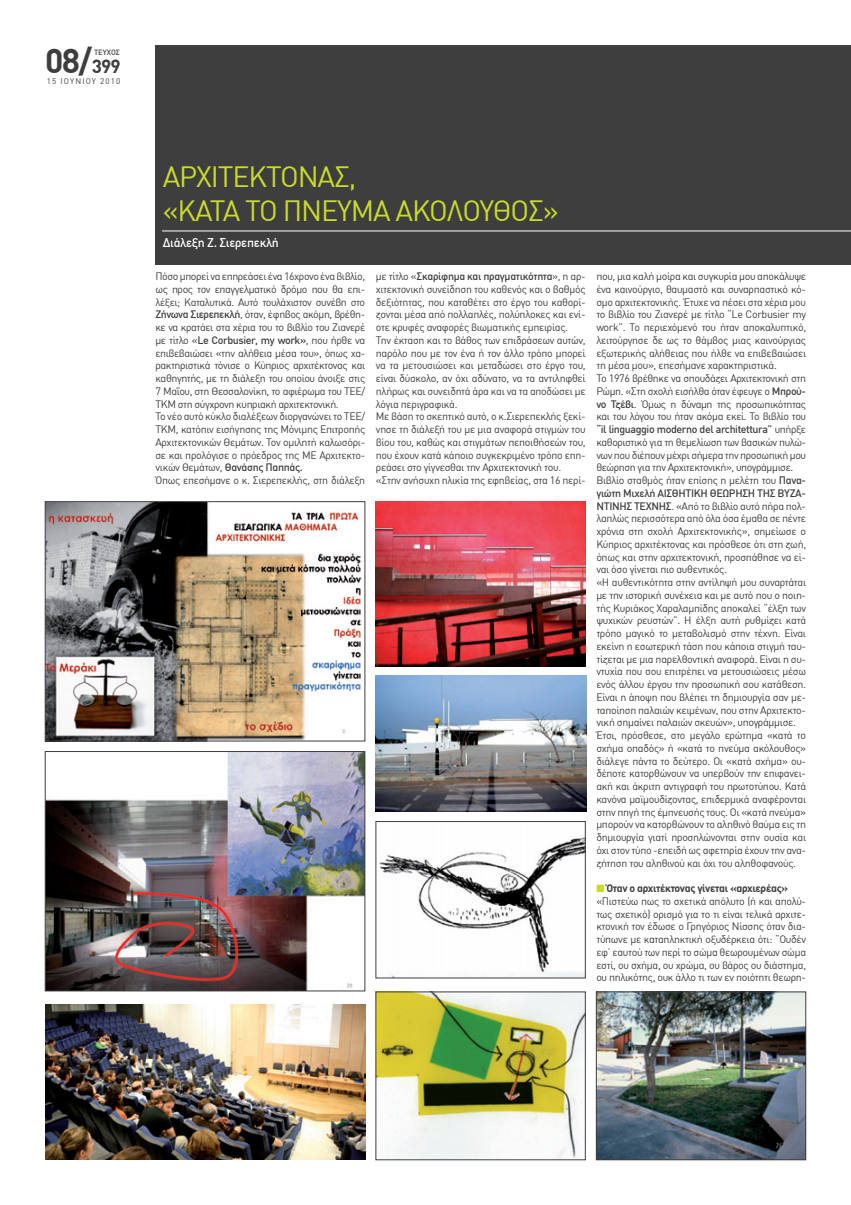
<style>
.page{position:relative;width:851px;height:1205px;background:#fff}
.page>*{position:absolute;margin:0;border:0;box-sizing:border-box;transform-origin:0 0}
.t1{font:700 33.75px "DIN Greek";color:#3e3e3f}
.t2{font:28.75px/34.5px "DIN Greek";letter-spacing:-.04em;color:#cadb2a}
.t3{font:500 12.5px "DIN Greek";letter-spacing:-.025em;color:#fff}
.t4{font:10.62px/12.8px "DIN Greek";letter-spacing:-.03em;color:#3e3e3f}
.t5{font:8px "DIN Greek";letter-spacing:.14em;color:#3e3e3f}
.t6{font:500 7.5px "DIN Greek";color:#3e3e3f}
.s1{font-size:18.75px}
.s2{font-weight:500}
.s3{color:#cadb2a}
.s4{font-weight:700}
</style>
<div class="page">
<img style="left:379px;top:837px;width:204px;height:139px">
<div style="left:375px;top:821px;width:210px;height:157px;border:1px solid #3e3e3f"></div>
<div style="left:155px;top:45px;width:695px;height:219px;background:#3e3e3f"></div>
<hr style="left:162px;top:231px;width:688px;height:1px;background:#fff">
<img style="left:375px;top:675px;width:211px;height:136px">
<img style="left:47px;top:753px;width:316px;height:236px">
<div style="left:45px;top:751px;width:320px;height:240px;border:1px solid #3e3e3f"></div>
<img style="left:47px;top:503px;width:315px;height:236px">
<div style="left:45px;top:501px;width:320px;height:240px;border:1px solid #3e3e3f"></div>
<img style="left:45px;top:1005px;width:320px;height:155px">
<img style="left:375px;top:501px;width:210px;height:165px">
<img style="left:598px;top:994px;width:205px;height:164px">
<div style="left:596px;top:992px;width:209px;height:168px;border:1px solid #3e3e3f"></div>
<img style="left:377px;top:994px;width:206px;height:164px">
<h1 class="t1" style="left:45px;top:41px;width:77px">08/<span class="s1">399</span></h1>
<p class="t6" style="left:94px;top:48px;width:27px">ΤΕΥΧΟΣ</p>
<p class="t5" style="left:47px;top:77px;width:75px">15 ΙΟΥΝΙΟΥ 2010</p>
<h2 class="t2" style="left:163px;top:159px;width:397px">ΑΡΧΙΤΕΚΤΟΝΑΣ,<br>«ΚΑΤΑ ΤΟ ΠΝΕΥΜΑ ΑΚΟΛΟΥΘΟΣ»</h2>
<p class="t3" style="left:163px;top:236px;width:118px">Διάλεξη Ζ. Σιερεπεκλή</p>
<p class="t4" style="left:155px;top:270px;width:211px">Πόσο μπορεί να επηρεάσει ένα 16χρονο ένα βιβλίο, ως προς τον επαγγελματικό δρόμο που θα επι&shy;λέξει; Καταλυτικά. Αυτό τουλάχιστον συνέβη στο <span class="s2">Ζήνωνα Σιερεπεκλή</span>, όταν, έφηβος ακόμη, βρέθη&shy;κε να κρατάει στα χέρια του το βιβλίο του Ζιανερέ με τίτλο «<span class="s2">Le Corbusier, my work»</span>, που ήρθε να επιβεβαιώσει «την αλήθεια μέσα του», όπως χα&shy;ρακτηριστικά τόνισε ο Κύπριος αρχιτέκτονας και καθηγητής, με τη διάλεξη του οποίου άνοιξε στις 7 Μαΐου, στη Θεσσαλονίκη, το αφιέρωμα του ΤΕΕ/ ΤΚΜ στη σύγχρονη κυπριακή αρχιτεκτονική.<br>Το νέο αυτό κύκλο διαλέξεων διοργανώνει το ΤΕΕ/ ΤΚΜ, κατόπιν εισήγησης της Μόνιμης Επιτροπής Αρχιτεκτονικών Θεμάτων. Τον ομιλητή καλωσόρι&shy;σε και προλόγισε ο πρόεδρος της ΜΕ Αρχιτεκτο&shy;νικών Θεμάτων, <span class="s2">Θανάσης Παππάς.<br></span>Όπως επεσήμανε ο κ. Σιερεπεκλής, στη διάλεξη</p>
<p class="t4" style="left:376px;top:270px;width:211px">με τίτλο «<span class="s2">Σκαρίφημα και πραγματικότητα</span>», η αρ&shy;χιτεκτονική συνείδηση του καθενός και ο βαθμός δεξιότητας, που καταθέτει στο έργο του καθορί&shy;ζονται μέσα από πολλαπλές, πολύπλοκες και ενί&shy;οτε κρυφές αναφορές βιωματικής εμπειρίας.<br>Την έκταση και το βάθος των επιδράσεων αυτών, παρόλο που με τον ένα ή τον άλλο τρόπο μπορεί να τα μετουσιώσει και μεταδώσει στο έργο του, είναι δύσκολο, αν όχι αδύνατο, να τα αντιληφθεί πλήρως και συνειδητά άρα και να τα αποδώσει με λόγια περιγραφικά.<br>Με βάση το σκεπτικό αυτό, ο κ.Σιερεπεκλής ξεκί&shy;νησε τη διάλεξή του με μια αναφορά στιγμών του βίου του, καθώς και στιγμάτων πεποιθήσεών του, που έχουν κατά κάποιο συγκεκριμένο τρόπο επη&shy;ρεάσει στο γίγνεσθαι την Αρχιτεκτονική του. «Στην ανήσυχη ηλικία της εφηβείας, στα 16 περί-</p>
<p class="t4" style="left:596px;top:270px;width:211px">που, μια καλή μοίρα και συγκυρία μου αποκάλυψε ένα καινούργιο, θαυμαστό και συναρπαστικό κό&shy;σμο αρχιτεκτονικής. Έτυχε να πέσει στα χέρια μου το βιβλίο του Ζιανερέ με τίτλο “Le Corbusier my work”. Το περιεχόμενό του ήταν αποκαλυπτικό, λειτούργησε δε ως το θάμβος μιας καινούργιας εξωτερικής αλήθειας που ήλθε να επιβεβαιώσει τη μέσα μου», επεσήμανε χαρακτηριστικά.<br>Το 1976 βρέθηκε να σπουδάζει Αρχιτεκτονική στη Ρώμη. «Στη σχολή εισήλθα όταν έφευγε ο <span class="s2">Μπρού&shy;νο Τζέβι</span>. Όμως η δύναμη της προσωπικότητας και του λόγου του ήταν ακόμα εκεί. Το βιβλίο του <span class="s2">“il linguaggio moderno del architettura”</span> υπήρξε καθοριστικό για τη θεμελίωση των βασικών πυλώ&shy;νων που διέπουν μέχρι σήμερα την προσωπική μου θεώρηση για την Αρχιτεκτονική», υπογράμμισε.<br>Βιβλίο σταθμός ήταν επίσης η μελέτη του <span class="s2">Πανα&shy;γιώτη Μιχελή ΑΙΣΘΗΤΙΚΗ ΘΕΩΡΗΣΗ ΤΗΣ ΒΥΖΑ-ΝΤΙΝΗΣ ΤΕΧΝΗΣ</span>. «Από το βιβλίο αυτό πήρα πολ&shy;λαπλώς περισσότερα από όλα όσα έμαθα σε πέντε χρόνια στη σχολή Αρχιτεκτονικής», σημείωσε ο Κύπριος αρχιτέκτονας και πρόσθεσε ότι στη ζωή, όπως και στην αρχιτεκτονική, προσπάθησε να εί&shy;ναι όσο γίνεται πιο αυθεντικός.<br>«Η αυθεντικότητα στην αντίληψή μου συναρτάται με την ιστορική συνέχεια και με αυτό που ο ποιη&shy;τής Κυριάκος Χαραλαμπίδης αποκαλεί “έλξη των ψυχικών ρευστών”. Η έλξη αυτή ρυθμίζει κατά τρόπο μαγικό το μεταβολισμό στην τέχνη. Είναι εκείνη η εσωτερική τάση που κάποια στιγμή ταυ&shy;τίζεται με μια παρελθοντική αναφορά. Είναι η συ&shy;ντυχία που σου επιτρέπει να μετουσιώσεις μέσω ενός άλλου έργου την προσωπική σου κατάθεση.<br>Είναι η άποψη που βλέπει τη δημιουργία σαν με&shy;ταποίηση παλαιών κειμένων, που στην Αρχιτεκτο&shy;νική σημαίνει παλαιών σκευών», υπογράμμισε.<br>Έτσι, πρόσθεσε, στο μεγάλο ερώτημα «κατά το σχήμα οπαδός» ή «κατά το πνεύμα ακόλουθος» διάλεγε πάντα το δεύτερο. Οι «κατά σχήμα» ου&shy;δέποτε κατορθώνουν να υπερβούν την επιφανει&shy;ακή και άκριτη αντιγραφή του πρωτοτύπου. Κατά κανόνα μαϊμουδίζοντας, επιδερμικά αναφέρονται στην πηγή της έμπνευσής τους. Οι «κατά πνεύμα» μπορούν να κατορθώνουν το αληθινό θαύμα εις τη δημιουργία γιατί προσηλώνονται στην ουσία και όχι στον τύπο -επειδή ως αφετηρία έχουν την ανα&shy;ζήτηση του αληθινού και όχι του αληθοφανούς.</p>
<p class="t4" style="left:596px;top:882px;width:211px"><span class="s3">■</span> <span class="s4">Όταν ο αρχιτέκτονας γίνεται «αρχιερέας» </span>«Πιστεύω πως το σχετικά απόλυτο (ή και απολύ&shy;τως σχετικό) ορισμό για το τι είναι τελικά αρχιτε&shy;κτονική τον έδωσε ο Γρηγόριος Νίσσης όταν δια&shy;τύπωνε με καταπληκτική οξυδέρκεια ότι: “Ουδέν εφ’ εαυτού των περί το σώμα θεωρουμένων σώμα εστί, ου σχήμα, ου χρώμα, ου βάρος ου διάστημα, ου πηλικότης, ουκ άλλο τι των εν ποιότητι θεωρη-</p>
</div>
